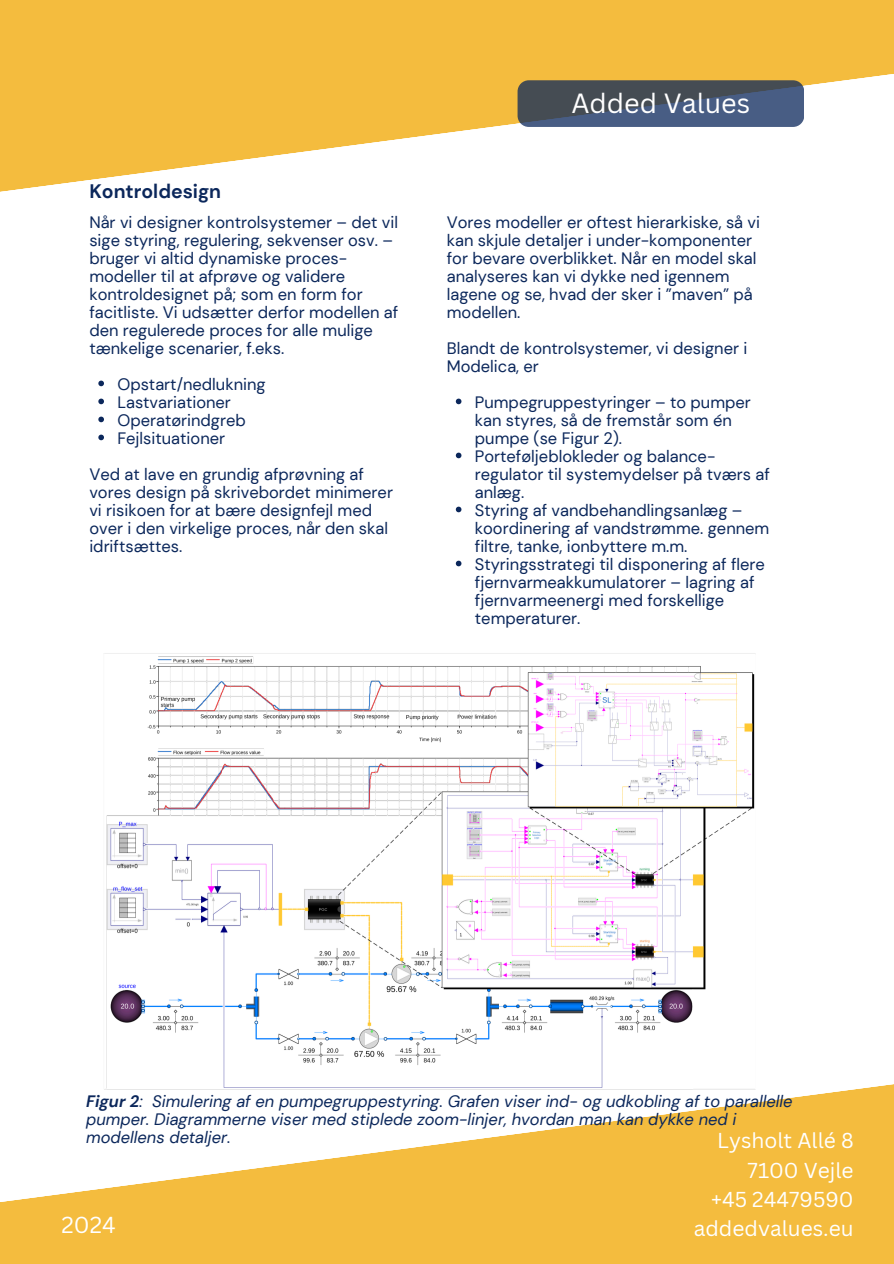
<style>
.page{position:relative;width:894px;height:1264px;background:#fff}
.page>*{position:absolute;margin:0;border:0;box-sizing:border-box;transform-origin:0 0}
.t1{font:27px "Canva Sans";color:#fff}
.t2{font:22.5px "Canva Sans";color:#fff}
.t3{font:21px/29.2px "Canva Sans";color:#fff;text-align:right}
.t4{font:700 19.5px "DM Sans";color:#0b275b}
.t5{font:16.5px/18px "DM Sans";color:#0b275b}
.t6{font:italic 16.5px/18px "DM Sans";color:#0b275b}
.s1{font-weight:700}
</style>
<div class="page">
<svg style="left:0;top:0;width:893px;height:192px;fill:#f4bc3e"></svg>
<svg style="left:517px;top:80px;width:287px;height:47px;background:#48556a"></svg>
<svg style="left:0;top:1084px;width:893px;height:179px;fill:#f4bc3e"></svg>
<img style="left:97px;top:653px;width:665px;height:445px">
<svg style="left:98px;top:380px;width:6px;height:6px"></svg>
<svg style="left:98px;top:398px;width:6px;height:6px"></svg>
<svg style="left:98px;top:416px;width:6px;height:6px"></svg>
<svg style="left:98px;top:434px;width:6px;height:6px"></svg>
<svg style="left:455px;top:398px;width:6px;height:6px"></svg>
<svg style="left:455px;top:452px;width:6px;height:6px"></svg>
<svg style="left:455px;top:506px;width:6px;height:6px"></svg>
<svg style="left:455px;top:560px;width:6px;height:6px"></svg>
<h2 class="t4" style="left:89px;top:178px;width:133px">Kontroldesign</h2>
<p class="t5" style="left:89px;top:213px;width:310px">Når vi designer kontrolsystemer – det vil sige styring, regulering, sekvenser osv. – bruger vi altid dynamiske proces&shy;modeller til at afprøve og validere kontroldesignet på; som en form for facitliste. Vi udsætter derfor modellen af den regulerede proces for alle mulige tænkelige scenarier, f.eks.</p>
<p class="t5" style="left:117px;top:375px;width:150px">Opstart/nedlukning</p>
<p class="t5" style="left:117px;top:393px;width:115px">Lastvariationer</p>
<p class="t5" style="left:117px;top:411px;width:130px">Operatørindgreb</p>
<p class="t5" style="left:117px;top:429px;width:109px">Fejlsituationer</p>
<p class="t5" style="left:89px;top:465px;width:276px">Ved at lave en grundig afprøvning af</p>
<p class="t5" style="left:89px;top:483px;width:305px">vores design på skrivebordet minimerer vi risikoen for at bære designfejl med over i den virkelige proces, når den skal idriftsættes.</p>
<p class="t1" style="left:571px;top:84px;width:180px">Added Values</p>
<p class="t5" style="left:446px;top:213px;width:315px">Vores modeller er oftest hierarkiske, så vi kan skjule detaljer i under-komponenter for bevare overblikket. Når en model skal analyseres kan vi dykke ned igennem lagene og se, hvad der sker i ”maven” på modellen.</p>
<p class="t5" style="left:446px;top:339px;width:302px">Blandt de kontrolsystemer, vi designer i<br>Modelica, er</p>
<p class="t5" style="left:474px;top:393px;width:277px">Pumpegruppestyringer – to pumper kan styres, så de fremstår som én pumpe (se Figur 2).</p>
<p class="t5" style="left:474px;top:447px;width:296px">Porteføljeblokleder og balance&shy;regulator til systemydelser på tværs af anlæg.</p>
<p class="t5" style="left:474px;top:501px;width:296px">Styring af vandbehandlingsanlæg – koordinering af vandstrømme. gennem filtre, tanke, ionbyttere m.m.</p>
<h2 class="t5" style="left:474px;top:555px;width:291px">Styringsstrategi til disponering af flere fjernvarmeakkumulatorer – lagring af fjernvarmeenergi med forskellige temperaturer.</h2>
<p class="t6" style="left:86px;top:1092px;width:707px"><span class="s1">Figur 2</span>: Simulering af en pumpegruppestyring. Grafen viser ind- og udkobling af to parallelle pumper. Diagrammerne viser med stiplede zoom-linjer, hvordan man kan dykke ned i modellens detaljer.</p>
<p class="t3" style="left:693px;top:1125px;width:161px">Lysholt Allé 8<br>7100 Vejle<br>+45 24479590 addedvalues.eu</p>
<p class="t2" style="left:62px;top:1208px;width:56px">2024</p>
</div>
